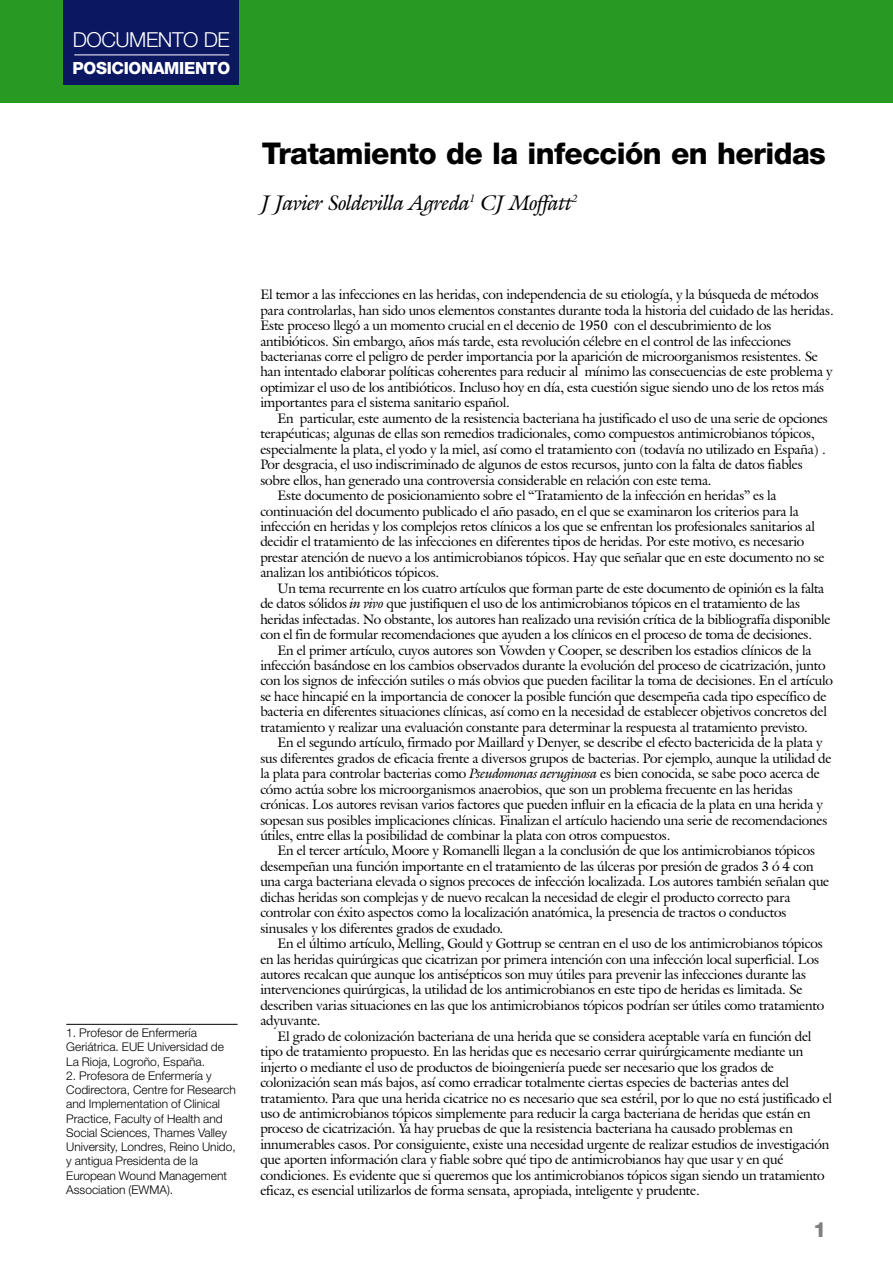
<style>
.page{position:relative;width:893px;height:1263px;background:#fff}
.page>*{position:absolute;margin:0;border:0;box-sizing:border-box;transform-origin:0 0}
.t1{font:800 30px "Helvetica Neue";letter-spacing:-.02em;color:#000}
.t2{font:italic 21px "Galliard IT Cby BT";letter-spacing:-.015em;color:#000}
.t3{font:800 21px "Helvetica Neue";color:#808080}
.t4{font:300 20.7px "Helvetica Neue";letter-spacing:-.02em;color:#fff}
.t5{font:800 16.8px "Helvetica Neue";letter-spacing:-.02em;color:#fff}
.t6{font:13.5px/15.5px "Galliard IT Cby BT";letter-spacing:-.01em;color:#000}
.t7{font:300 12px/14.2px "Helvetica Neue";color:#000}
.s1{font-style:italic}
</style>
<div class="page">
<div style="left:0;top:0;width:892px;height:102px;background:#289a22"></div>
<div style="left:64px;top:0;width:175px;height:85px;background:#0b1761"></div>
<hr style="left:74px;top:55px;width:155px;height:1px;background:#fff">
<hr style="left:66px;top:1024px;width:171px;height:1px;background:#000">
<h3 class="t4" style="left:73px;top:33px;width:158px">DOCUMENTO DE</h3>
<p class="t5" style="left:73px;top:62px;width:159px">POSICIONAMIENTO</p>
<h1 class="t1" style="left:262px;top:142px;width:565px">Tratamiento de la infección en heridas</h1>
<h2 class="t2" style="left:262px;top:194px;width:317px">J Javier Soldevilla Agreda<sup>1</sup> CJ Moffatt<sup>2</sup></h2>
<p class="t7" style="left:66px;top:1027px;width:159px">1. Profesor de Enfermería<br>Geriátrica. EUE Universidad de<br>La Rioja, Logroño, España.</p>
<p class="t7" style="left:66px;top:1070px;width:171px">2. Profesora de Enfermería y<br>Codirectora, Centre for Research and Implementation of Clinical<br>Practice, Faculty of Health and<br>Social Sciences, Thames Valley<br>University, Londres, Reino Unido, y antigua Presidenta de la<br>European Wound Management<br>Association (EWMA).</p>
<p class="t6" style="left:260px;top:288px;width:575px">El temor a las infecciones en las heridas, con independencia de su etiología, y la búsqueda de métodos para controlarlas, han sido unos elementos constantes durante toda la historia del cuidado de las heridas.<br>Este proceso llegó a un momento crucial en el decenio de 1950 con el descubrimiento de los antibióticos. Sin embargo, años más tarde, esta revolución célebre en el control de las infecciones bacterianas corre el peligro de perder importancia por la aparición de microorganismos resistentes. Se han intentado elaborar políticas coherentes para reducir al mínimo las consecuencias de este problema y optimizar el uso de los antibióticos. Incluso hoy en día, esta cuestión sigue siendo uno de los retos más importantes para el sistema sanitario español.</p>
<p class="t6" style="left:277px;top:412px;width:552px">En particular, este aumento de la resistencia bacteriana ha justificado el uso de una serie de opciones</p>
<p class="t6" style="left:260px;top:427px;width:556px">terapéuticas; algunas de ellas son remedios tradicionales, como compuestos antimicrobianos tópicos,</p>
<p class="t6" style="left:260px;top:443px;width:567px">especialmente la plata, el yodo y la miel, así como el tratamiento con (todavía no utilizado en España) .</p>
<p class="t6" style="left:260px;top:458px;width:544px">Por desgracia, el uso indiscriminado de algunos de estos recursos, junto con la falta de datos fiables</p>
<p class="t6" style="left:260px;top:474px;width:453px">sobre ellos, han generado una controversia considerable en relación con este tema.</p>
<p class="t6" style="left:277px;top:489px;width:500px">Este documento de posicionamiento sobre el “Tratamiento de la infección en heridas” es la</p>
<p class="t6" style="left:260px;top:505px;width:540px">continuación del documento publicado el año pasado, en el que se examinaron los criterios para la</p>
<p class="t6" style="left:260px;top:520px;width:556px">infección en heridas y los complejos retos clínicos a los que se enfrentan los profesionales sanitarios al</p>
<p class="t6" style="left:260px;top:536px;width:545px">decidir el tratamiento de las infecciones en diferentes tipos de heridas. Por este motivo, es necesario</p>
<p class="t6" style="left:260px;top:551px;width:565px">prestar atención de nuevo a los antimicrobianos tópicos. Hay que señalar que en este documento no se</p>
<p class="t6" style="left:260px;top:567px;width:180px">analizan los antibióticos tópicos.</p>
<p class="t6" style="left:277px;top:582px;width:548px">Un tema recurrente en los cuatro artículos que forman parte de este documento de opinión es la falta</p>
<p class="t6" style="left:260px;top:597px;width:541px">de datos sólidos <span class="s1">in vivo</span> que justifiquen el uso de los antimicrobianos tópicos en el tratamiento de las</p>
<p class="t6" style="left:260px;top:613px;width:571px">heridas infectadas. No obstante, los autores han realizado una revisión crítica de la bibliografía disponible</p>
<p class="t6" style="left:260px;top:628px;width:553px">con el fin de formular recomendaciones que ayuden a los clínicos en el proceso de toma de decisiones.</p>
<p class="t6" style="left:277px;top:644px;width:535px">En el primer artículo, cuyos autores son Vowden y Cooper, se describen los estadios clínicos de la</p>
<p class="t6" style="left:260px;top:659px;width:566px">infección basándose en los cambios observados durante la evolución del proceso de cicatrización, junto</p>
<p class="t6" style="left:260px;top:675px;width:574px">con los signos de infección sutiles o más obvios que pueden facilitar la toma de decisiones. En el artículo</p>
<p class="t6" style="left:260px;top:690px;width:567px">se hace hincapié en la importancia de conocer la posible función que desempeña cada tipo específico de</p>
<p class="t6" style="left:260px;top:706px;width:568px">bacteria en diferentes situaciones clínicas, así como en la necesidad de establecer objetivos concretos del</p>
<p class="t6" style="left:260px;top:721px;width:549px">tratamiento y realizar una evaluación constante para determinar la respuesta al tratamiento previsto.</p>
<p class="t6" style="left:277px;top:736px;width:546px">En el segundo artículo, firmado por Maillard y Denyer, se describe el efecto bactericida de la plata y</p>
<p class="t6" style="left:260px;top:752px;width:572px">sus diferentes grados de eficacia frente a diversos grupos de bacterias. Por ejemplo, aunque la utilidad de</p>
<p class="t6" style="left:260px;top:767px;width:561px">la plata para controlar bacterias como <span class="s1">Pseudomonas aeruginosa</span> es bien conocida, se sabe poco acerca de</p>
<p class="t6" style="left:260px;top:783px;width:534px">cómo actúa sobre los microorganismos anaerobios, que son un problema frecuente en las heridas</p>
<p class="t6" style="left:260px;top:798px;width:564px">crónicas. Los autores revisan varios factores que pueden influir en la eficacia de la plata en una herida y</p>
<p class="t6" style="left:260px;top:814px;width:568px">sopesan sus posibles implicaciones clínicas. Finalizan el artículo haciendo una serie de recomendaciones</p>
<p class="t6" style="left:260px;top:829px;width:411px">útiles, entre ellas la posibilidad de combinar la plata con otros compuestos.</p>
<p class="t6" style="left:277px;top:845px;width:539px">En el tercer artículo, Moore y Romanelli llegan a la conclusión de que los antimicrobianos tópicos</p>
<p class="t6" style="left:260px;top:860px;width:554px">desempeñan una función importante en el tratamiento de las úlceras por presión de grados 3 ó 4 con</p>
<p class="t6" style="left:260px;top:876px;width:570px">una carga bacteriana elevada o signos precoces de infección localizada. Los autores también señalan que</p>
<p class="t6" style="left:260px;top:891px;width:531px">dichas heridas son complejas y de nuevo recalcan la necesidad de elegir el producto correcto para</p>
<p class="t6" style="left:260px;top:906px;width:527px">controlar con éxito aspectos como la localización anatómica, la presencia de tractos o conductos</p>
<p class="t6" style="left:260px;top:922px;width:244px">sinusales y los diferentes grados de exudado.</p>
<p class="t6" style="left:277px;top:937px;width:547px">En el último artículo, Melling, Gould y Gottrup se centran en el uso de los antimicrobianos tópicos</p>
<p class="t6" style="left:260px;top:953px;width:560px">en las heridas quirúrgicas que cicatrizan por primera intención con una infección local superficial. Los</p>
<p class="t6" style="left:260px;top:968px;width:547px">autores recalcan que aunque los antisépticos son muy útiles para prevenir las infecciones durante las</p>
<p class="t6" style="left:260px;top:984px;width:543px">intervenciones quirúrgicas, la utilidad de los antimicrobianos en este tipo de heridas es limitada. Se</p>
<p class="t6" style="left:260px;top:999px;width:565px">describen varias situaciones en las que los antimicrobianos tópicos podrían ser útiles como tratamiento</p>
<p class="t6" style="left:260px;top:1015px;width:62px">adyuvante.</p>
<p class="t6" style="left:277px;top:1030px;width:535px">El grado de colonización bacteriana de una herida que se considera aceptable varía en función del</p>
<p class="t6" style="left:260px;top:1045px;width:544px">tipo de tratamiento propuesto. En las heridas que es necesario cerrar quirúrgicamente mediante un</p>
<p class="t6" style="left:260px;top:1061px;width:515px">injerto o mediante el uso de productos de bioingeniería puede ser necesario que los grados de</p>
<p class="t6" style="left:260px;top:1076px;width:530px">colonización sean más bajos, así como erradicar totalmente ciertas especies de bacterias antes del</p>
<p class="t6" style="left:260px;top:1092px;width:573px">tratamiento. Para que una herida cicatrice no es necesario que sea estéril, por lo que no está justificado el</p>
<p class="t6" style="left:260px;top:1107px;width:552px">uso de antimicrobianos tópicos simplemente para reducir la carga bacteriana de heridas que están en</p>
<p class="t6" style="left:260px;top:1123px;width:534px">proceso de cicatrización. Ya hay pruebas de que la resistencia bacteriana ha causado problemas en</p>
<p class="t6" style="left:260px;top:1138px;width:570px">innumerables casos. Por consiguiente, existe una necesidad urgente de realizar estudios de investigación</p>
<p class="t6" style="left:260px;top:1154px;width:524px">que aporten información clara y fiable sobre qué tipo de antimicrobianos hay que usar y en qué</p>
<p class="t6" style="left:260px;top:1169px;width:565px">condiciones. Es evidente que si queremos que los antimicrobianos tópicos sigan siendo un tratamiento</p>
<p class="t6" style="left:260px;top:1184px;width:441px">eficaz, es esencial utilizarlos de forma sensata, apropiada, inteligente y prudente.</p>
<h2 class="t3" style="left:813px;top:1222px;width:15px">1</h2>
</div>
